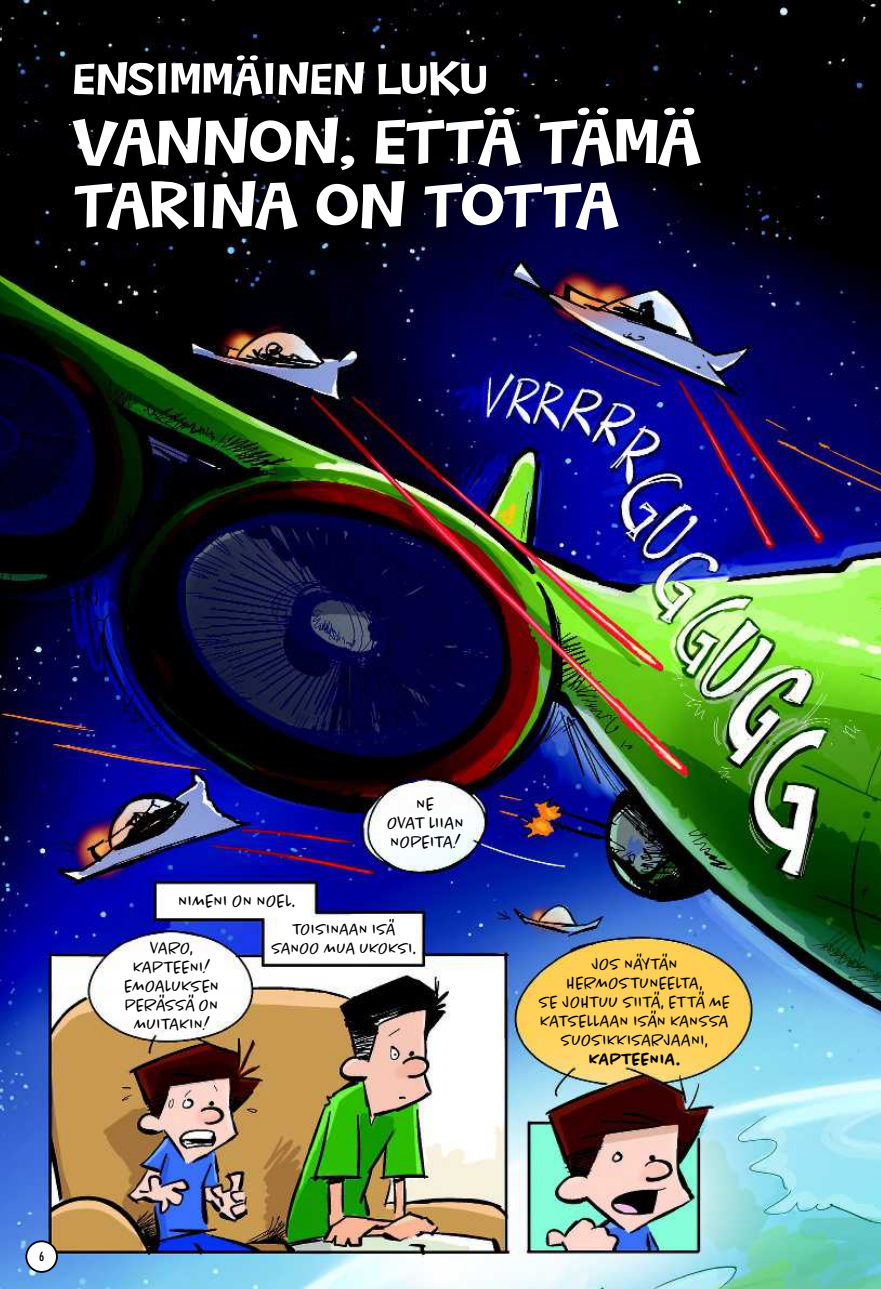
<style>
.page{position:relative;width:881px;height:1289px;background:#fff}
.page>*{position:absolute;margin:0;border:0;box-sizing:border-box;transform-origin:0 0}
.t1{font:70.2px/63.4px "Barthowheel";letter-spacing:-.035em;color:#fff;scale:1.32 1}
.t2{font:48.6px "Barthowheel";letter-spacing:-.02em;color:#fff;scale:1.32 1}
.t3{font:300 20.03px/19.3px "Chantal";letter-spacing:-.01em;color:#000;text-align:center;scale:.9 1}
.t4{font:300 19.57px/18.9px "Chantal";letter-spacing:-.005em;color:#000;text-align:center;scale:.9 1}
.t5{font:500 19.57px "Chantal";letter-spacing:-.005em;color:#000;scale:.9 1}
.t6{font:300 19.12px "Chantal";letter-spacing:-.005em;color:#000;scale:.9 1}
.t7{font:500 condensed 12.38px "Futura";color:#000}
</style>
<div class="page">
<img style="left:0;top:0;width:880px;height:1288px">
<div style="left:26px;top:1241px;width:31px;height:30px;background:#fff;border-radius:50%"></div>
<div style="left:25px;top:1240px;width:33px;height:32px;border:2px solid #000;border-radius:50%"></div>
<h2 class="t2" style="left:72px;top:51px;width:316px">ENSIMMÄINEN LUKU</h2>
<h1 class="t1" style="left:72px;top:109px;width:477px">VANNON, ETTÄ TÄMÄ<br>TARINA ON TOTTA</h1>
<p class="t7" style="left:39px;top:1248px;width:7px">6</p>
<p class="t3" style="left:387px;top:793px;width:87px">NE<br>OVAT LIIAN<br>NOPEITA!</p>
<p class="t3" style="left:178px;top:891px;width:131px">NIMENI ON NOEL.</p>
<p class="t6" style="left:292px;top:917px;width:116px">TOISINAAN ISÄ</p>
<p class="t4" style="left:150px;top:938px;width:49px">VARO,</p>
<p class="t6" style="left:271px;top:936px;width:162px">SANOO MUA UKOKSI.</p>
<p class="t4" style="left:124px;top:957px;width:107px">KAPTEENI!<br>EMOALUKSEN<br>PERÄSSÄ ON<br>MUITAKIN!</p>
<p class="t4" style="left:539px;top:954px;width:214px">JOS NÄYTÄN<br>HERMOSTUNEELTA,<br>SE JOHTUU SIITÄ, ETTÄ ME<br>KATSELLAAN ISÄN KANSSA<br>SUOSIKKISARJAANI,</p>
<p class="t5" style="left:589px;top:1046px;width:102px">KAPTEENIA.</p>
</div>
